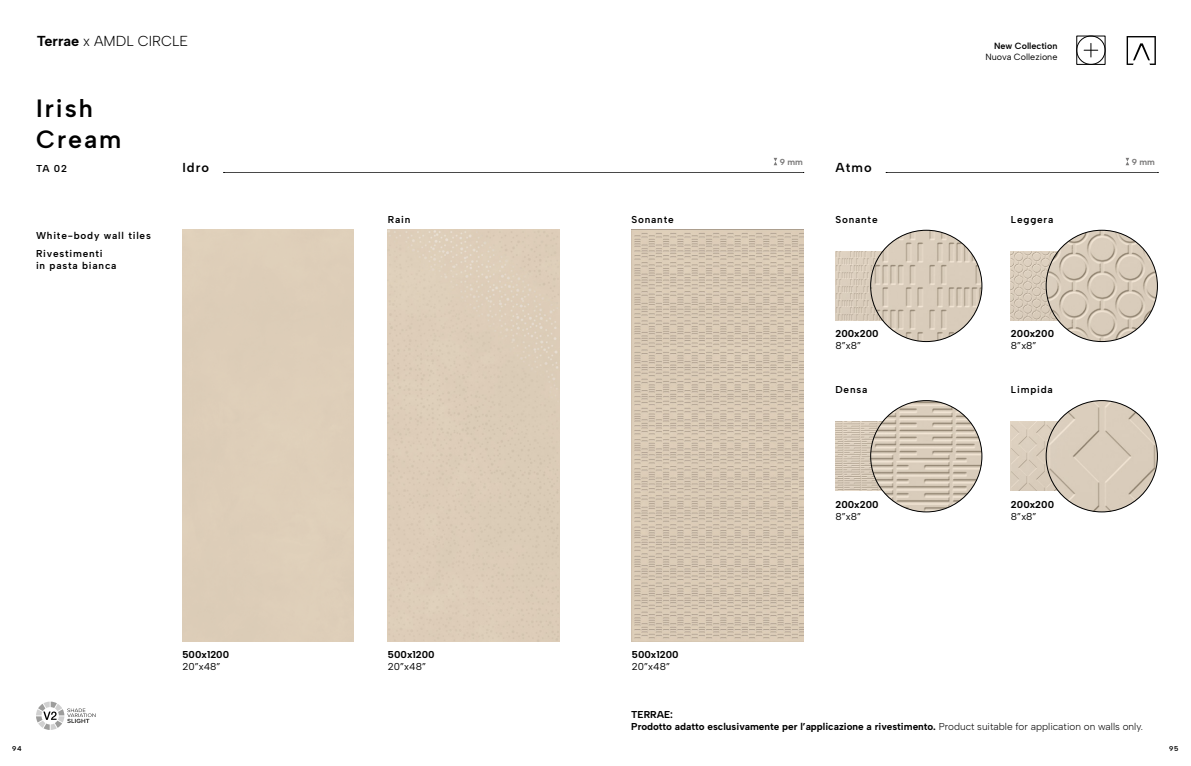
<style>
.page{position:relative;width:1191px;height:766px;background:#fff}
.page>*{position:absolute;margin:0;border:0;box-sizing:border-box;transform-origin:0 0}
.t1{font:600 25px "Albert Sans";letter-spacing:.08em;color:#000}
.t2{font:14.4px "Albert Sans";color:#000}
.t3{font:600 13px "Albert Sans";letter-spacing:.08em;color:#000}
.t4{font:700 10px "Albert Sans";color:#000}
.t5{font:600 10px "Albert Sans";letter-spacing:.08em;color:#000}
.t6{font:10px "Albert Sans";color:#000}
.t7{font:9px "Albert Sans";color:#000}
.t8{font:600 9px "Albert Sans";color:#000}
.t9{font:700 8.8px "Albert Sans";color:#7c7b7b}
.t10{font:600 7px "Albert Sans";color:#000}
.s1{font-weight:700}
.s2{font-weight:400}
</style>
<div class="page">
<svg style="left:36px;top:701px;width:60px;height:28px"></svg>
<div style="left:1076px;top:36px;width:29px;height:29px;border:1px solid #000"></div>
<div style="left:1076px;top:36px;width:29px;height:29px;border:1px solid #000;border-radius:50%"></div>
<svg style="left:1084px;top:43px;width:13px;height:14px"></svg>
<svg style="left:1126px;top:36px;width:29px;height:29px"></svg>
<div style="left:388px;top:229px;width:171px;height:412px;background:#ddccb8"></div>
<img style="left:631px;top:229px;width:172px;height:412px">
<img style="left:835px;top:251px;width:47px;height:69px">
<img style="left:835px;top:421px;width:47px;height:69px">
<img style="left:1011px;top:251px;width:47px;height:69px">
<img style="left:1011px;top:421px;width:47px;height:69px">
<img style="left:870px;top:230px;width:112px;height:111px;border-radius:56px">
<img style="left:870px;top:400px;width:112px;height:111px;border-radius:56px">
<img style="left:1046px;top:230px;width:111px;height:111px;border-radius:56px">
<img style="left:1046px;top:400px;width:111px;height:111px;border-radius:56px">
<svg style="left:223px;top:172px;width:581px;height:1px"></svg>
<svg style="left:886px;top:172px;width:272px;height:1px"></svg>
<svg style="left:773px;top:158px;width:4px;height:7px"></svg>
<svg style="left:1125px;top:158px;width:4px;height:7px"></svg>
<p class="t2" style="left:37px;top:32px;width:153px"><span class="s1">Terrae</span> x AMDL CIRCLE</p>
<p class="t8" style="left:994px;top:40px;width:65px">New Collection</p>
<p class="t7" style="left:985px;top:51px;width:74px">Nuova Collezione</p>
<p class="t1" style="left:36px;top:93px;width:59px">Irish</p>
<p class="t1" style="left:36px;top:124px;width:87px">Cream</p>
<p class="t5" style="left:36px;top:163px;width:33px">TA 02</p>
<p class="t5" style="left:36px;top:229px;width:116px">White-body wall tiles</p>
<p class="t5" style="left:36px;top:247px;width:68px">Rivestimenti</p>
<p class="t5" style="left:36px;top:259px;width:82px">in pasta bianca</p>
<p class="t9" style="left:779px;top:157px;width:25px">9 mm</p>
<p class="t9" style="left:1131px;top:157px;width:25px">9 mm</p>
<p class="t3" style="left:182px;top:160px;width:28px">Idro</p>
<p class="t3" style="left:835px;top:160px;width:38px">Atmo</p>
<p class="t5" style="left:388px;top:213px;width:24px">Rain</p>
<p class="t5" style="left:1011px;top:213px;width:44px">Leggera</p>
<p class="t5" style="left:631px;top:213px;width:44px">Sonante</p>
<p class="t5" style="left:835px;top:213px;width:44px">Sonante</p>
<p class="t4" style="left:835px;top:327px;width:45px">200x200</p>
<p class="t6" style="left:835px;top:339px;width:27px">8”x8”</p>
<p class="t5" style="left:835px;top:383px;width:33px">Densa</p>
<p class="t4" style="left:1011px;top:327px;width:45px">200x200</p>
<p class="t6" style="left:1011px;top:339px;width:27px">8”x8”</p>
<p class="t5" style="left:1011px;top:383px;width:43px">Limpida</p>
<p class="t4" style="left:835px;top:498px;width:45px">200x200</p>
<p class="t6" style="left:835px;top:510px;width:27px">8”x8”</p>
<p class="t4" style="left:1011px;top:498px;width:45px">200x200</p>
<p class="t6" style="left:1011px;top:510px;width:27px">8”x8”</p>
<p class="t4" style="left:182px;top:648px;width:48px">500x1200</p>
<p class="t6" style="left:182px;top:660px;width:40px">20”x48”</p>
<p class="t4" style="left:388px;top:648px;width:48px">500x1200</p>
<p class="t6" style="left:388px;top:660px;width:40px">20”x48”</p>
<p class="t4" style="left:632px;top:648px;width:48px">500x1200</p>
<p class="t6" style="left:632px;top:660px;width:40px">20”x48”</p>
<p class="t4" style="left:631px;top:708px;width:43px">TERRAE:</p>
<p class="t4" style="left:631px;top:720px;width:513px">Prodotto adatto esclusivamente per l’applicazione a rivestimento. <span class="s2">Product suitable for application on walls only.</span></p>
<p class="t10" style="left:12px;top:744px;width:11px">94</p>
<p class="t10" style="left:1169px;top:744px;width:11px">95</p>
</div>
